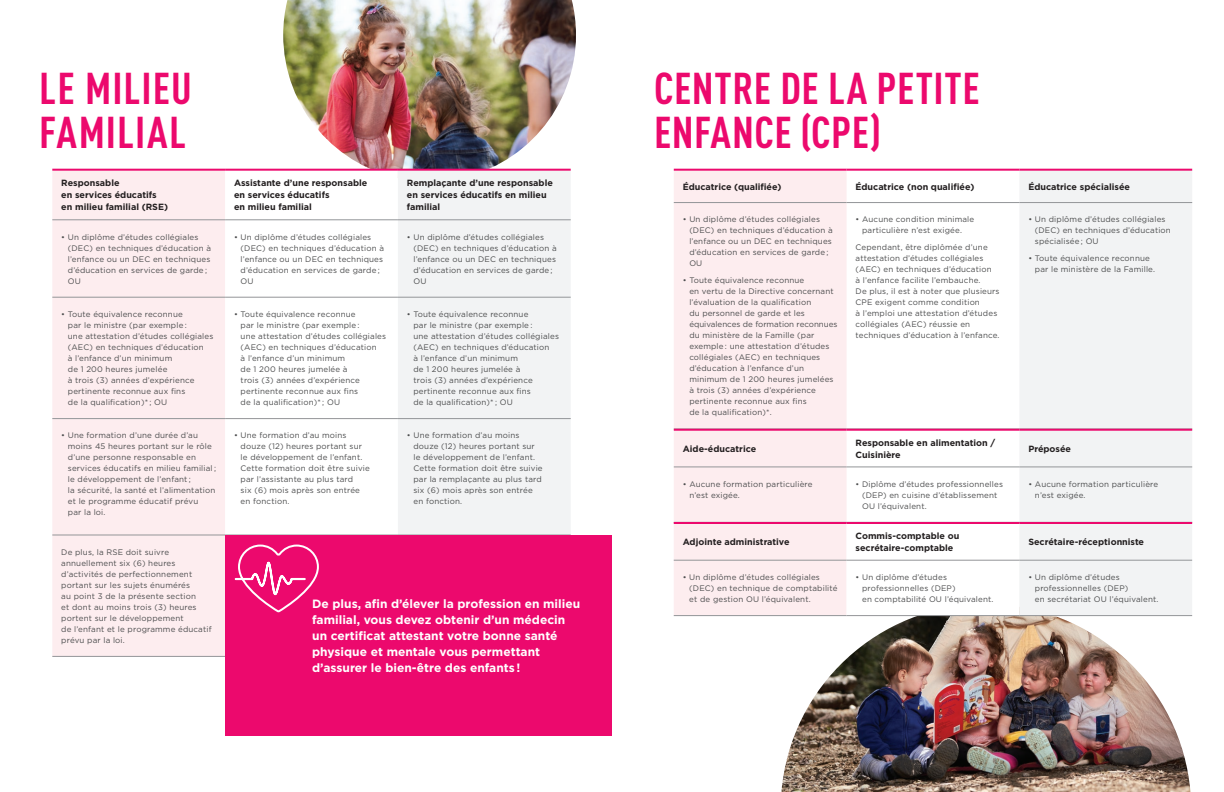
<style>
.page{position:relative;width:1224px;height:792px;background:#fff}
.page>*{position:absolute;margin:0;border:0;box-sizing:border-box;transform-origin:0 0}
.t1{font:700 condensed 43.9px/43.9px "DIN Pro";letter-spacing:.015em;color:#ec096d}
.t2{font:700 12px/16px "Gotham";color:#fff}
.t3{font:700 9px/12px "Gotham";color:#231f20}
.t4{font:8px/11px "Gotham";letter-spacing:.02em;color:#4b4c4d}
</style>
<div class="page">
<img style="left:283px;top:0;width:293px;height:169px">
<img style="left:781px;top:616px;width:409px;height:176px">
<div style="left:52px;top:171px;width:173px;height:485px;background:#fdedef"></div>
<svg style="left:225px;top:219px;width:173px;height:316px"></svg>
<div style="left:398px;top:171px;width:173px;height:364px;background:#f2f3f4"></div>
<hr style="left:52px;top:297px;width:173px;height:1px;background:#939598">
<hr style="left:52px;top:418px;width:173px;height:1px;background:#939598">
<hr style="left:52px;top:535px;width:173px;height:1px;background:#939598">
<hr style="left:52px;top:656px;width:173px;height:1px;background:#939598">
<hr style="left:52px;top:169px;width:173px;height:2px;background:#ec096d">
<hr style="left:225px;top:169px;width:173px;height:2px;background:#ec096d">
<hr style="left:398px;top:169px;width:173px;height:2px;background:#ec096d">
<hr style="left:52px;top:220px;width:173px;height:1px;background:#939598">
<hr style="left:225px;top:220px;width:173px;height:1px;background:#939598">
<hr style="left:398px;top:220px;width:173px;height:1px;background:#939598">
<hr style="left:225px;top:297px;width:173px;height:1px;background:#939598">
<hr style="left:398px;top:297px;width:173px;height:1px;background:#939598">
<hr style="left:225px;top:418px;width:173px;height:1px;background:#939598">
<hr style="left:398px;top:418px;width:173px;height:1px;background:#939598">
<div style="left:674px;top:171px;width:173px;height:258px;background:#fdedef"></div>
<div style="left:1019px;top:171px;width:173px;height:258px;background:#f2f3f4"></div>
<hr style="left:674px;top:169px;width:173px;height:2px;background:#ec096d">
<hr style="left:847px;top:169px;width:172px;height:2px;background:#ec096d">
<hr style="left:1019px;top:169px;width:173px;height:2px;background:#ec096d">
<hr style="left:674px;top:202px;width:173px;height:1px;background:#939598">
<hr style="left:847px;top:202px;width:172px;height:1px;background:#939598">
<hr style="left:1019px;top:202px;width:173px;height:1px;background:#939598">
<div style="left:225px;top:535px;width:387px;height:201px;background:#ec096d"></div>
<svg style="left:234px;top:544px;width:85px;height:69px"></svg>
<hr style="left:674px;top:429px;width:173px;height:2px;background:#ec096d">
<hr style="left:847px;top:429px;width:172px;height:2px;background:#ec096d">
<hr style="left:1019px;top:429px;width:173px;height:2px;background:#ec096d">
<svg style="left:674px;top:430px;width:518px;height:185px"></svg>
<hr style="left:674px;top:615px;width:173px;height:1px;background:#939598">
<hr style="left:674px;top:522px;width:173px;height:2px;background:#ec096d">
<hr style="left:847px;top:522px;width:172px;height:2px;background:#ec096d">
<hr style="left:1019px;top:522px;width:173px;height:2px;background:#ec096d">
<hr style="left:674px;top:560px;width:173px;height:1px;background:#939598">
<hr style="left:847px;top:560px;width:172px;height:1px;background:#939598">
<hr style="left:1019px;top:560px;width:173px;height:1px;background:#939598">
<hr style="left:847px;top:615px;width:172px;height:1px;background:#939598">
<hr style="left:1019px;top:615px;width:173px;height:1px;background:#939598">
<h1 class="t1" style="left:39px;top:63px;width:154px">LE MILIEU<br>FAMILIAL</h1>
<h1 class="t1" style="left:654px;top:63px;width:327px">CENTRE DE LA PETITE<br>ENFANCE (CPE)</h1>
<p class="t3" style="left:61px;top:177px;width:108px">Responsable<br>en services éducatifs en milieu familial (RSE)</p>
<p class="t3" style="left:234px;top:177px;width:135px">Assistante d’une responsable en services éducatifs<br>en milieu familial</p>
<p class="t3" style="left:407px;top:177px;width:148px">Remplaçante d’une responsable en services éducatifs en milieu familial</p>
<p class="t4" style="left:68px;top:231px;width:145px;text-indent:-7px">• Un diplôme d’études collégiales (DEC) en techniques d’éducation à l’enfance ou un DEC en techniques d’éducation en services de garde ;<br>OU</p>
<p class="t4" style="left:241px;top:231px;width:145px;text-indent:-7px">• Un diplôme d’études collégiales (DEC) en techniques d’éducation à l’enfance ou un DEC en techniques d’éducation en services de garde ;<br>OU</p>
<p class="t4" style="left:413px;top:231px;width:145px;text-indent:-7px">• Un diplôme d’études collégiales (DEC) en techniques d’éducation à l’enfance ou un DEC en techniques d’éducation en services de garde ;<br>OU</p>
<p class="t4" style="left:68px;top:309px;width:147px;text-indent:-7px">• Toute équivalence reconnue<br>par le ministre (par exemple :<br>une attestation d’études collégiales (AEC) en techniques d’éducation<br>à l’enfance d’un minimum<br>de 1 200 heures jumelée<br>à trois (3) années d’expérience pertinente reconnue aux fins<br>de la qualification)* ; OU</p>
<p class="t4" style="left:241px;top:309px;width:147px;text-indent:-7px">• Toute équivalence reconnue<br>par le ministre (par exemple :<br>une attestation d’études collégiales (AEC) en techniques d’éducation<br>à l’enfance d’un minimum<br>de 1 200 heures jumelée à<br>trois (3) années d’expérience pertinente reconnue aux fins<br>de la qualification)* ; OU</p>
<p class="t4" style="left:413px;top:309px;width:147px;text-indent:-7px">• Toute équivalence reconnue<br>par le ministre (par exemple :<br>une attestation d’études collégiales (AEC) en techniques d’éducation<br>à l’enfance d’un minimum<br>de 1 200 heures jumelée à<br>trois (3) années d’expérience pertinente reconnue aux fins<br>de la qualification)* ; OU</p>
<p class="t4" style="left:68px;top:430px;width:150px;text-indent:-7px">• Une formation d’une durée d’au moins 45 heures portant sur le rôle d’une personne responsable en services éducatifs en milieu familial ; le développement de l’enfant ;<br>la sécurité, la santé et l’alimentation et le programme éducatif prévu<br>par la loi.</p>
<p class="t4" style="left:241px;top:430px;width:131px;text-indent:-7px">• Une formation d’au moins douze (12) heures portant sur le développement de l’enfant.<br>Cette formation doit être suivie par l’assistante au plus tard<br>six (6) mois après son entrée en fonction.</p>
<p class="t4" style="left:413px;top:430px;width:131px;text-indent:-7px">• Une formation d’au moins douze (12) heures portant sur le développement de l’enfant.<br>Cette formation doit être suivie par la remplaçante au plus tard six (6) mois après son entrée en fonction.</p>
<p class="t4" style="left:61px;top:546px;width:152px">De plus, la RSE doit suivre annuellement six (6) heures d’activités de perfectionnement portant sur les sujets énumérés<br>au point 3 de la présente section<br>et dont au moins trois (3) heures portent sur le développement<br>de l’enfant et le programme éducatif prévu par la loi.</p>
<p class="t3" style="left:683px;top:180px;width:100px">Éducatrice (qualifiée)</p>
<p class="t3" style="left:856px;top:180px;width:120px">Éducatrice (non qualifiée)</p>
<p class="t3" style="left:1028px;top:180px;width:103px">Éducatrice spécialisée</p>
<p class="t4" style="left:689px;top:214px;width:145px;text-indent:-7px">• Un diplôme d’études collégiales (DEC) en techniques d’éducation à l’enfance ou un DEC en techniques d’éducation en services de garde ;<br>OU</p>
<p class="t4" style="left:689px;top:275px;width:150px;text-indent:-7px">• Toute équivalence reconnue<br>en vertu de la Directive concernant l’évaluation de la qualification<br>du personnel de garde et les équivalences de formation reconnues du ministère de la Famille (par exemple : une attestation d’études collégiales (AEC) en techniques d’éducation à l’enfance d’un minimum de 1 200 heures jumelées à trois (3) années d’expérience pertinente reconnue aux fins<br>de la qualification)*.</p>
<p class="t4" style="left:1035px;top:214px;width:137px;text-indent:-7px">• Un diplôme d’études collégiales (DEC) en techniques d’éducation spécialisée ; OU</p>
<p class="t4" style="left:1035px;top:253px;width:122px;text-indent:-7px">• Toute équivalence reconnue par le ministère de la Famille.</p>
<p class="t4" style="left:862px;top:214px;width:114px;text-indent:-7px">• Aucune condition minimale particulière n’est exigée.</p>
<p class="t4" style="left:856px;top:242px;width:146px">Cependant, être diplômée d’une attestation d’études collégiales (AEC) en techniques d’éducation<br>à l’enfance facilite l’embauche.<br>De plus, il est à noter que plusieurs CPE exigent comme condition<br>à l’emploi une attestation d’études collégiales (AEC) réussie en techniques d’éducation à l’enfance.</p>
<p class="t3" style="left:683px;top:443px;width:75px">Aide-éducatrice</p>
<p class="t3" style="left:856px;top:437px;width:141px">Responsable en alimentation /<br>Cuisinière</p>
<p class="t3" style="left:1028px;top:443px;width:44px">Préposée</p>
<p class="t4" style="left:689px;top:478px;width:125px;text-indent:-7px">• Aucune formation particulière n’est exigée.</p>
<p class="t4" style="left:862px;top:478px;width:142px;text-indent:-7px">• Diplôme d’études professionnelles (DEP) en cuisine d’établissement<br>OU l’équivalent.</p>
<p class="t4" style="left:1035px;top:478px;width:125px;text-indent:-7px">• Aucune formation particulière n’est exigée.</p>
<p class="t3" style="left:683px;top:536px;width:108px">Adjointe administrative</p>
<p class="t3" style="left:856px;top:530px;width:105px">Commis-comptable ou secrétaire-comptable</p>
<p class="t3" style="left:1028px;top:536px;width:117px">Secrétaire-réceptionniste</p>
<p class="t4" style="left:689px;top:572px;width:150px;text-indent:-7px">• Un diplôme d’études collégiales (DEC) en technique de comptabilité et de gestion OU l’équivalent.</p>
<p class="t4" style="left:862px;top:572px;width:133px;text-indent:-7px">• Un diplôme d’études professionnelles (DEP)<br>en comptabilité OU l’équivalent.</p>
<p class="t4" style="left:1035px;top:572px;width:125px;text-indent:-7px">• Un diplôme d’études professionnelles (DEP)<br>en secrétariat OU l’équivalent.</p>
<h2 class="t2" style="left:312px;top:596px;width:270px">De plus, afin d’élever la profession en milieu familial, vous devez obtenir d’un médecin un certificat attestant votre bonne santé physique et mentale vous permettant d’assurer le bien-être des enfants !</h2>
</div>
